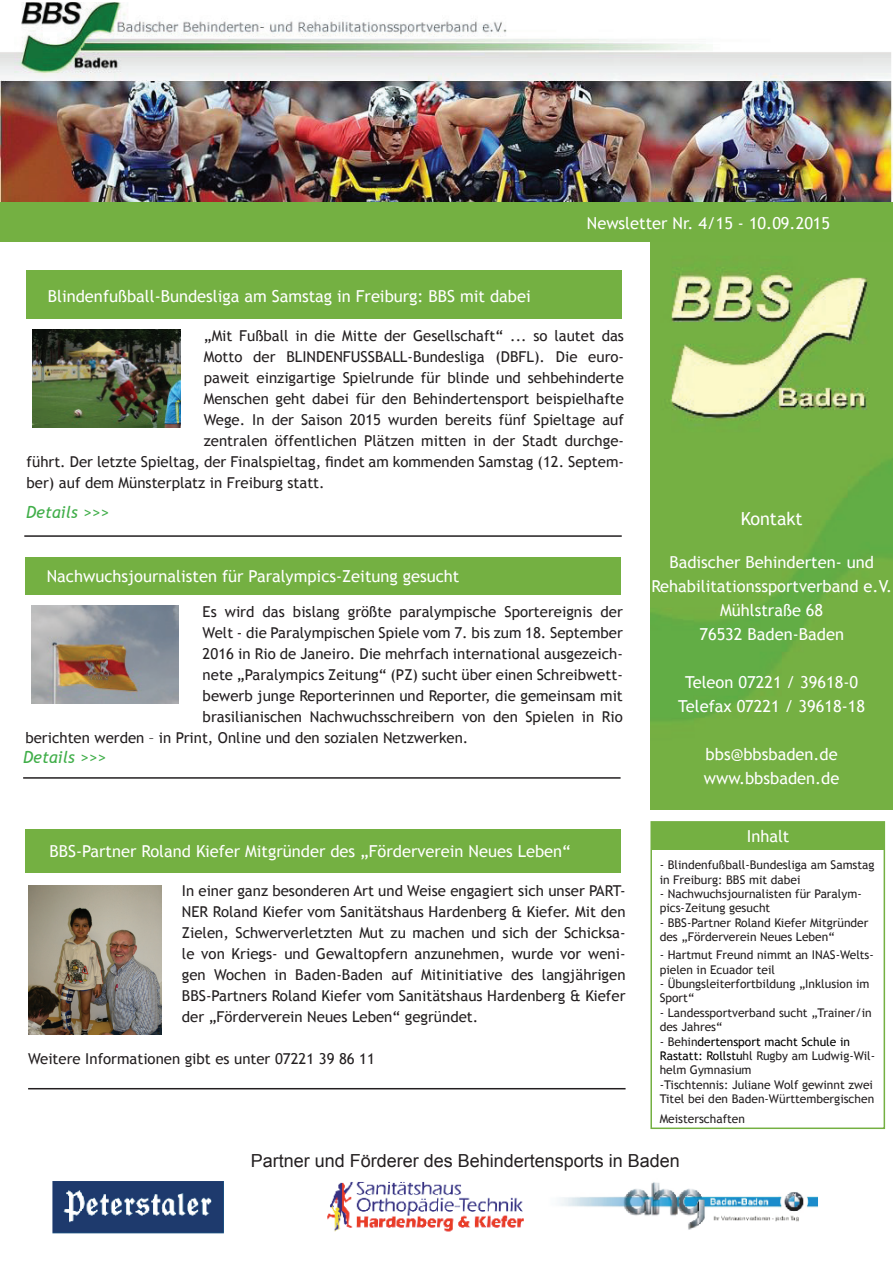
<style>
.page{position:relative;width:893px;height:1263px;background:#fff}
.page>*{position:absolute;margin:0;border:0;box-sizing:border-box;transform-origin:0 0}
.t1{font:18px "Arial";color:#231f20}
.t2{font:18px "Trebuchet MS";color:#fff}
.t3{font:16.5px/24px "Trebuchet MS";color:#fff;text-align:center}
.t4{font:italic 16.5px "Trebuchet MS";color:#40ae49}
.t5{font:15px/21px "Trebuchet MS";color:#231f20;text-align:justify}
.t6{font:12px/14.4px "Trebuchet MS";color:#231f20}
.s1{color:#000}
</style>
<div class="page">
<img style="left:52px;top:1181px;width:766px;height:53px">
<img style="left:650px;top:242px;width:243px;height:567px">
<img style="left:0;top:2px;width:893px;height:202px">
<div style="left:1px;top:203px;width:892px;height:39px;background:#74b042"></div>
<div style="left:25px;top:557px;width:596px;height:38px;background:#74b042"></div>
<img style="left:31px;top:605px;width:148px;height:99px">
<hr style="left:23px;top:777px;width:598px;height:2px;background:#231f20">
<div style="left:25px;top:829px;width:596px;height:44px;background:#74b042"></div>
<img style="left:29px;top:885px;width:132px;height:149px">
<hr style="left:28px;top:1088px;width:598px;height:1px;background:#231f20">
<div style="left:651px;top:822px;width:234px;height:27px;background:#74b042"></div>
<div style="left:650px;top:821px;width:235px;height:308px;border:2px solid #74b042"></div>
<div style="left:26px;top:271px;width:596px;height:48px;background:#74b042"></div>
<img style="left:33px;top:330px;width:147px;height:98px">
<hr style="left:24px;top:535px;width:598px;height:2px;background:#231f20">
<p class="t3" style="left:587px;top:212px;width:245px">Newsletter Nr. 4/15 - 10.09.2015</p>
<p class="t3" style="left:48px;top:284px;width:484px">Blindenfußball-Bundesliga am Samstag in Freiburg: BBS mit dabei</p>
<p class="t5" style="left:204px;top:325px;width:422px">„Mit Fußball in die Mitte der Gesellschaft“ ... so lautet das</p>
<p class="t5" style="left:204px;top:346px;width:422px">Motto der BLINDENFUSSBALL-Bundesliga (DBFL). Die euro-</p>
<p class="t5" style="left:204px;top:367px;width:422px">paweit einzigartige Spielrunde für blinde und sehbehinderte</p>
<p class="t5" style="left:204px;top:388px;width:422px">Menschen geht dabei für den Behindertensport beispielhafte</p>
<p class="t5" style="left:204px;top:409px;width:422px">Wege. In der Saison 2015 wurden bereits fünf Spieltage auf</p>
<p class="t5" style="left:204px;top:430px;width:422px">zentralen öffentlichen Plätzen mitten in der Stadt durchge-</p>
<p class="t5" style="left:27px;top:451px;width:599px">führt. Der letzte Spieltag, der Finalspieltag, findet am kommenden Samstag (12. Septem-</p>
<p class="t5" style="left:27px;top:472px;width:300px">ber) auf dem Münsterplatz in Freiburg statt.</p>
<p class="t4" style="left:26px;top:503px;width:84px">Details &gt;&gt;&gt;</p>
<p class="t3" style="left:47px;top:564px;width:414px">Nachwuchsjournalisten für Paralympics-Zeitung gesucht</p>
<p class="t5" style="left:203px;top:601px;width:422px">Es wird das bislang größte paralympische Sportereignis der</p>
<p class="t5" style="left:203px;top:622px;width:422px">Welt - die Paralympischen Spiele vom 7. bis zum 18. September</p>
<p class="t5" style="left:203px;top:643px;width:422px">2016 in Rio de Janeiro. Die mehrfach international ausgezeich-</p>
<p class="t5" style="left:203px;top:664px;width:422px">nete „Paralympics Zeitung“ (PZ) sucht über einen Schreibwett-</p>
<p class="t5" style="left:203px;top:685px;width:422px">bewerb junge Reporterinnen und Reporter, die gemeinsam mit</p>
<p class="t5" style="left:203px;top:706px;width:422px">brasilianischen Nachwuchsschreibern von den Spielen in Rio</p>
<p class="t5" style="left:25px;top:727px;width:444px">berichten werden – in Print, Online und den sozialen Netzwerken.</p>
<p class="t4" style="left:23px;top:747px;width:84px">Details &gt;&gt;&gt;</p>
<p class="t3" style="left:49px;top:839px;width:523px">BBS-Partner Roland Kiefer Mitgründer des „Förderverein Neues Leben“</p>
<p class="t5" style="left:182px;top:881px;width:445px">In einer ganz besonderen Art und Weise engagiert sich unser PART-NER Roland Kiefer vom Sanitätshaus Hardenberg &amp; Kiefer. Mit den Zielen, Schwerverletzten Mut zu machen und sich der Schicksa&shy;le von Kriegs- und Gewaltopfern anzunehmen, wurde vor weni&shy;gen Wochen in Baden-Baden auf Mitinitiative des langjährigen BBS-Partners Roland Kiefer vom Sanitätshaus Hardenberg &amp; Kiefer der „Förderverein Neues Leben“ gegründet.</p>
<p class="t5" style="left:28px;top:1049px;width:348px">Weitere Informationen gibt es unter 07221 39 86 11</p>
<p class="t2" style="left:741px;top:508px;width:64px">Kontakt</p>
<p class="t3" style="left:651px;top:551px;width:242px">Badischer Behinderten- und<br>Rehabilitationssportverband e.V.<br>Mühlstraße 68<br>76532 Baden-Baden</p>
<p class="t3" style="left:678px;top:671px;width:188px">Teleon 07221 / 39618-0<br>Telefax 07221 / 39618-18</p>
<p class="t3" style="left:704px;top:743px;width:137px;text-align:left">bbs@bbsbaden.de www.bbsbaden.de</p>
<p class="t3" style="left:747px;top:824px;width:44px">Inhalt</p>
<p class="t6" style="left:660px;top:858px;width:216px">- Blindenfußball-Bundesliga am Samstag in Freiburg: BBS mit dabei</p>
<p class="t6" style="left:660px;top:887px;width:204px">- Nachwuchsjournalisten für Paralym&shy;pics-Zeitung gesucht</p>
<p class="t6" style="left:660px;top:915px;width:210px">- BBS-Partner Roland Kiefer Mitgründer des „Förderverein Neues Leben“</p>
<p class="t6" style="left:660px;top:948px;width:216px">- Hartmut Freund nimmt an INAS-Welts&shy;pielen in Ecuador teil</p>
<p class="t6" style="left:660px;top:977px;width:211px">- Übungsleiterfortbildung „Inklusion im<br>Sport“</p>
<p class="t6" style="left:660px;top:1005px;width:214px">- Landessportverband sucht „Trainer/in des Jahres“</p>
<p class="t6" style="left:660px;top:1034px;width:217px">- Behin<span class="s1">dertensport macht Schule in Rastatt: Rollstu</span>hl Rugby am Ludwig-Wil&shy;helm Gymnasium<br>-Tischtennis: Juliane Wolf gewinnt zwei Titel bei den Baden-Württembergischen</p>
<p class="t6" style="left:660px;top:1112px;width:87px">Meisterschaften</p>
<p class="t1" style="left:218px;top:1142px;width:431px">Partner und Förderer des Behindertensports in Baden</p>
<p class="t1" style="left:251px;top:1149px;width:431px">Partner und Förderer des Behindertensports in Baden</p>
</div>
